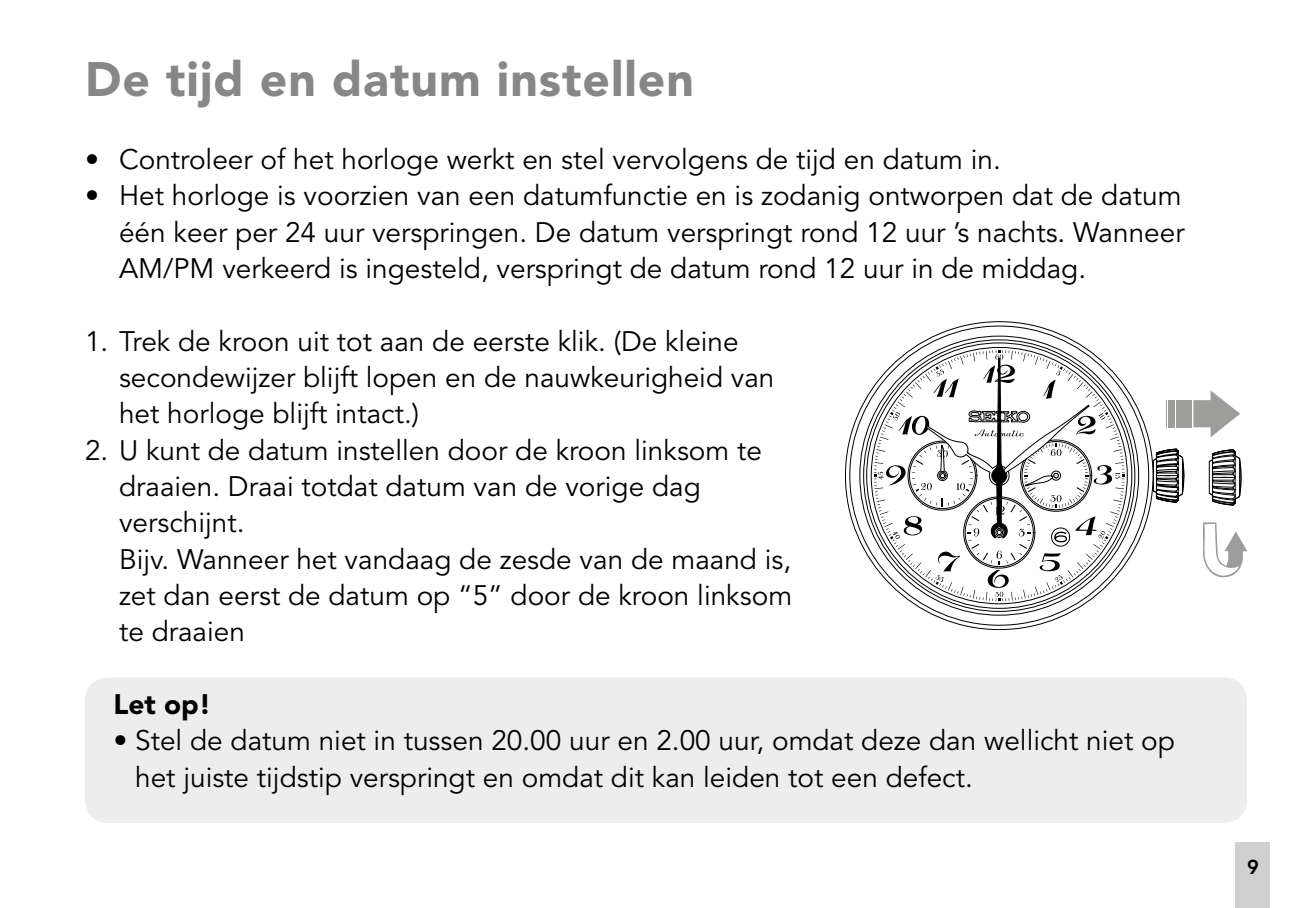
<style>
.page{position:relative;width:1304px;height:908px;background:#fff}
.page>*{position:absolute;margin:0;border:0;box-sizing:border-box;transform-origin:0 0}
.t1{font:900 48px "Avenir LT Std";letter-spacing:.02em;color:#878787}
.t2{font:28px/36.4px "Avenir LT Std";color:#000}
.t3{font:900 28px "Avenir LT Std";color:#000}
.t4{font:800 20px "Avenir LT Std";color:#000}
</style>
<div class="page">
<div style="left:1236px;top:841px;width:34px;height:66px;background:#d0d0d0"></div>
<svg style="left:1152px;top:448px;width:32px;height:55px"></svg>
<svg style="left:845px;top:321px;width:308px;height:308px"></svg>
<svg style="left:850px;top:326px;width:299px;height:299px"></svg>
<svg style="left:874px;top:350px;width:251px;height:251px"></svg>
<svg style="left:1208px;top:449px;width:34px;height:57px"></svg>
<svg style="left:1203px;top:522px;width:44px;height:55px"></svg>
<svg style="left:1193px;top:390px;width:47px;height:47px"></svg>
<div style="left:1184px;top:400px;width:8px;height:27px;background:#9d9d9c"></div>
<div style="left:1176px;top:400px;width:6px;height:27px;background:#9d9d9c"></div>
<hr style="left:1171px;top:400px;width:4px;height:27px;background:#9d9d9c">
<hr style="left:1167px;top:400px;width:2px;height:27px;background:#9d9d9c">
<svg style="left:1166px;top:400px;width:1px;height:27px"></svg>
<div style="left:85px;top:677px;width:1162px;height:145px;background:#ededed;border-radius:23px"></div>
<h1 class="t1" style="left:85px;top:51px;width:610px">De tijd en datum instellen</h1>
<p class="t2" style="left:85px;top:142px;width:917px">• Controleer of het horloge werkt en stel vervolgens de tijd en datum in.</p>
<p class="t2" style="left:119px;top:178px;width:1067px;text-align:justify;text-indent:-34px">• Het horloge is voorzien van een datumfunctie en is zodanig ontworpen dat de datum één keer per 24 uur verspringen. De datum verspringt rond 12 uur ’s nachts. Wanneer AM/PM verkeerd is ingesteld, verspringt de datum rond 12 uur in de middag.</p>
<p class="t2" style="left:119px;top:323px;width:657px;text-indent:-34px">1. Trek de kroon uit tot aan de eerste klik. (De kleine secondewijzer blijft lopen en de nauwkeurigheid van het horloge blijft intact.)</p>
<p class="t2" style="left:119px;top:432px;width:675px;text-indent:-34px">2. U kunt de datum instellen door de kroon linksom te draaien. Draai totdat datum van de vorige dag verschijnt.<br>Bijv. Wanneer het vandaag de zesde van de maand is, zet dan eerst de datum op “5” door de kroon linksom te draaien</p>
<p class="t3" style="left:113px;top:687px;width:99px">Let op!</p>
<p class="t2" style="left:135px;top:722px;width:1041px;text-indent:-22px">• Stel de datum niet in tussen 20.00 uur en 2.00 uur, omdat deze dan wellicht niet op het juiste tijdstip verspringt en omdat dit kan leiden tot een defect.</p>
<p class="t4" style="left:1247px;top:855px;width:13px">9</p>
</div>
